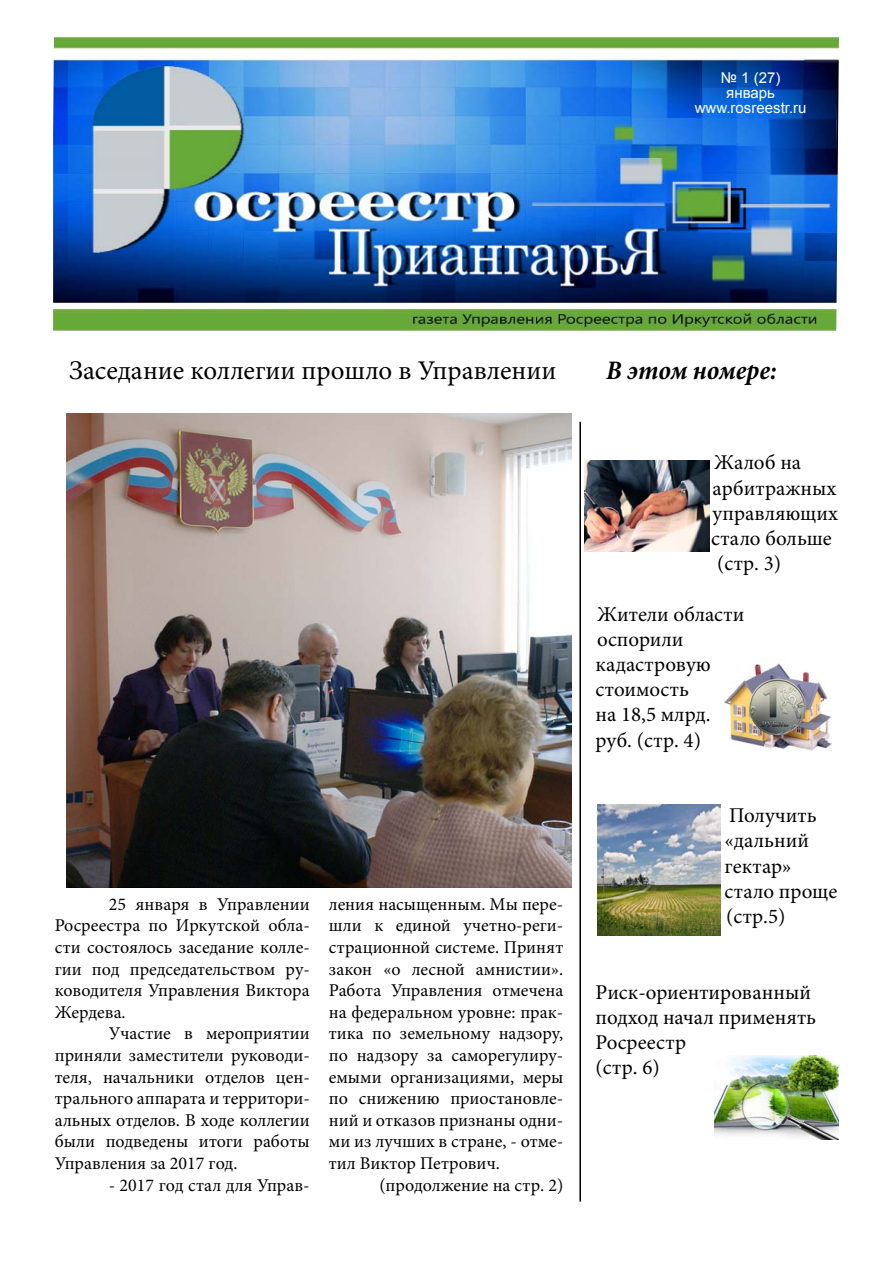
<style>
.page{position:relative;width:893px;height:1263px;background:#fff}
.page>*{position:absolute;margin:0;border:0;box-sizing:border-box;transform-origin:0 0}
.t1{font:27px "Minion Pro";color:#000}
.t2{font:italic 700 condensed 27px "Minion Pro";color:#000}
.t3{font:21px/25.2px "Minion Pro";color:#000}
.t4{font:18px/21.6px "Minion Pro";color:#000;text-align:justify}
.t5{font:15px/15px "Arial";color:#fff;text-align:center}
</style>
<div class="page">
<img style="left:53px;top:36px;width:786px;height:295px">
<hr style="left:579px;top:422px;width:2px;height:780px;background:#000">
<img style="left:724px;top:663px;width:107px;height:88px">
<img style="left:715px;top:1055px;width:124px;height:84px">
<img style="left:598px;top:804px;width:123px;height:132px">
<img style="left:585px;top:460px;width:125px;height:91px">
<img style="left:67px;top:414px;width:504px;height:473px">
<p class="t5" style="left:695px;top:70px;width:113px">№ 1 (27) январь www.rosreestr.ru</p>
<h1 class="t1" style="left:69px;top:353px;width:489px">Заседание коллегии прошло в Управлении</h1>
<p class="t4" style="left:55px;top:893px;width:257px;text-indent:54px">25 января в Управлении Росреестра по Иркутской обла&shy;сти состоялось заседание колле&shy;гии под председательством ру&shy;ководителя Управления Виктора Жердева.</p>
<p class="t4" style="left:55px;top:1023px;width:257px;text-indent:54px">Участие в мероприятии приняли заместители руководи&shy;теля, начальники отделов цен&shy;трального аппарата и территори&shy;альных отделов. В ходе коллегии были подведены итоги работы Управления за 2017 год.</p>
<p class="t4" style="left:109px;top:1174px;width:202px">- 2017 год стал для Управ-</p>
<p class="t4" style="left:329px;top:893px;width:236px">ления насыщенным. Мы пере&shy;шли к единой учетно-реги&shy;страционной системе. Принят закон «о лесной амнистии».<br>Работа Управления отмечена на федеральном уровне: прак&shy;тика по земельному надзору, по надзору за саморегулиру&shy;емыми организациями, меры по снижению приостановле&shy;ний и отказов признаны одни&shy;ми из лучших в стране, - отме&shy;тил Виктор Петрович.</p>
<p class="t4" style="left:379px;top:1174px;width:185px">(продолжение на стр. 2)</p>
<h1 class="t2" style="left:606px;top:352px;width:172px">В этом номере:</h1>
<p class="t3" style="left:711px;top:450px;width:128px">Жалоб на арбитражных управляющих стало больше (стр. 3)</p>
<p class="t3" style="left:596px;top:601px;width:150px">Жители области оспорили кадастровую стоимость<br>на 18,5 млрд. руб. (стр. 4)</p>
<p class="t3" style="left:725px;top:803px;width:114px">Получить «дальний гектар» стало проще (стр.5)</p>
<p class="t3" style="left:596px;top:979px;width:222px">Риск-ориентированный подход начал применять<br>Росреестр<br>(стр. 6)</p>
</div>
